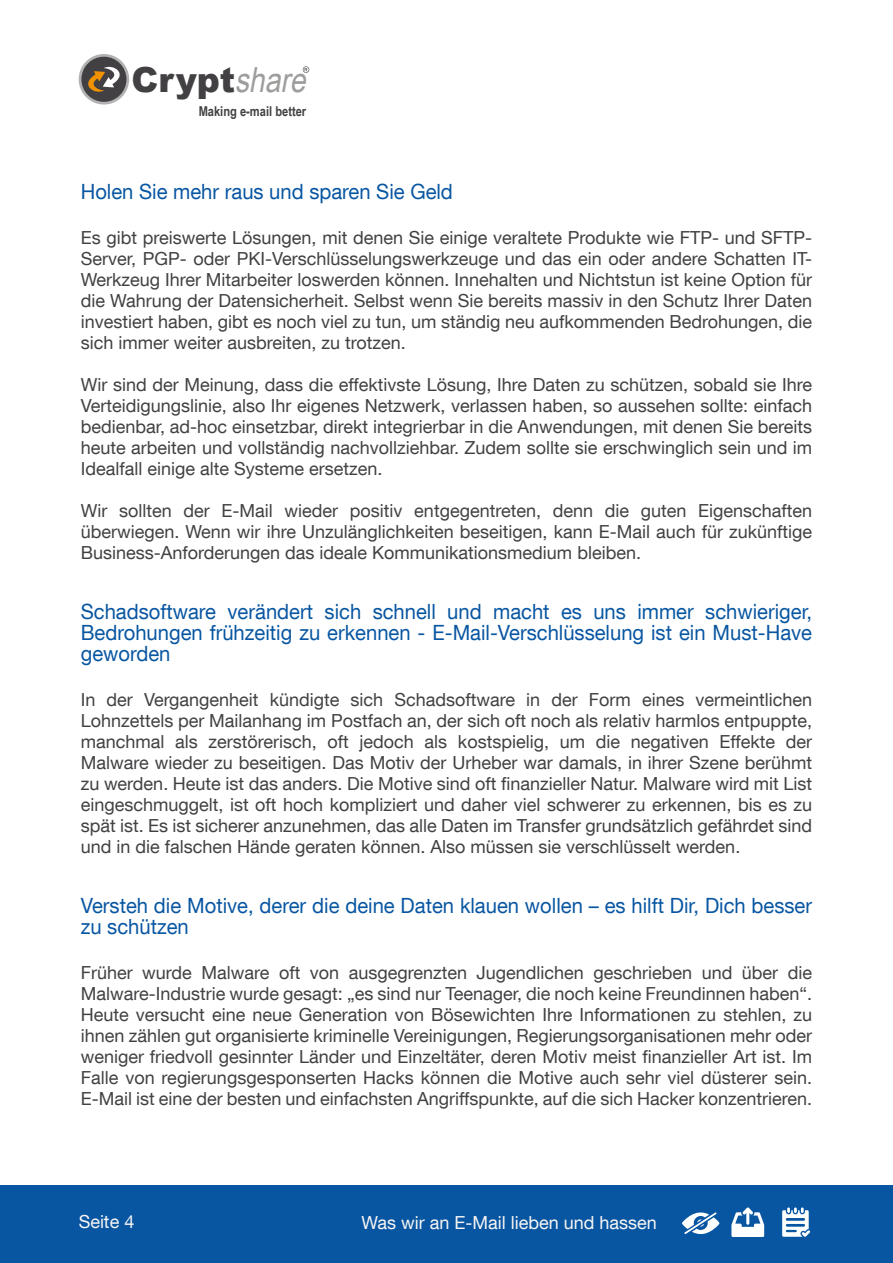
<style>
.page{position:relative;width:893px;height:1263px;background:#fff}
.page>*{position:absolute;margin:0;border:0;box-sizing:border-box;transform-origin:0 0}
.t1{font:900 34.5px "Arial";color:#424043}
.t2{font:21px/21px "Helvetica Neue LT Com";color:#0856a2;text-align:justify;scale:.96 1}
.t3{font:18px/21px "Helvetica Neue LT Com";color:#424043;text-align:justify}
.t4{font:18px "Helvetica Neue LT Com";color:#f7f5f4}
.t5{font:700 13.5px "Arial Narrow";color:#424043}
.s1{font-family:"Arial Narrow";font-weight:400;font-style:italic;color:#9d9d9c}
</style>
<div class="page">
<div style="left:0;top:1185px;width:893px;height:78px;background:#0856a2"></div>
<svg style="left:682px;top:1212px;width:37px;height:22px"></svg>
<svg style="left:782px;top:1207px;width:28px;height:30px"></svg>
<svg style="left:731px;top:1207px;width:33px;height:30px"></svg>
<svg style="left:303px;top:66px;width:6px;height:7px"></svg>
<svg style="left:79px;top:54px;width:50px;height:51px"></svg>
<div style="left:81px;top:57px;width:45px;height:45px;background:#424043;border-radius:50%"></div>
<svg style="left:79px;top:63px;width:50px;height:33px"></svg>
<h1 class="t1" style="left:132px;top:54px;width:184px">Crypt<span class="s1">share</span></h1>
<p class="t5" style="left:199px;top:101px;width:109px">Making e-mail better</p>
<p class="t2" style="left:81px;top:180px;width:389px">Holen Sie mehr raus und sparen Sie Geld</p>
<p class="t3" style="left:81px;top:226px;width:733px">Es gibt preiswerte Lösungen, mit denen Sie einige veraltete Produkte wie FTP- und SFTP-Server, PGP- oder PKI-Verschlüsselungswerkzeuge und das ein oder andere Schatten IT-Werkzeug Ihrer Mitarbeiter loswerden können. Innehalten und Nichtstun ist keine Option für die Wahrung der Datensicherheit. Selbst wenn Sie bereits massiv in den Schutz Ihrer Daten investiert haben, gibt es noch viel zu tun, um ständig neu aufkommenden Bedrohungen, die sich immer weiter ausbreiten, zu trotzen.</p>
<p class="t3" style="left:81px;top:374px;width:733px">Wir sind der Meinung, dass die effektivste Lösung, Ihre Daten zu schützen, sobald sie Ihre Verteidigungslinie, also Ihr eigenes Netzwerk, verlassen haben, so aussehen sollte: einfach bedienbar, ad-hoc einsetzbar, direkt integrierbar in die Anwendungen, mit denen Sie bereits heute arbeiten und vollständig nachvollziehbar. Zudem sollte sie erschwinglich sein und im Idealfall einige alte Systeme ersetzen.</p>
<p class="t3" style="left:81px;top:500px;width:733px">Wir sollten der E-Mail wieder positiv entgegentreten, denn die guten Eigenschaften überwiegen. Wenn wir ihre Unzulänglichkeiten beseitigen, kann E-Mail auch für zukünftige Business-Anforderungen das ideale Kommunikationsmedium bleiben.</p>
<p class="t2" style="left:81px;top:600px;width:763px">Schadsoftware verändert sich schnell und macht es uns immer schwieriger, Bedrohungen frühzeitig zu erkennen - E-Mail-Verschlüsselung ist ein Must-Have geworden</p>
<p class="t3" style="left:81px;top:688px;width:733px">In der Vergangenheit kündigte sich Schadsoftware in der Form eines vermeintlichen Lohnzettels per Mailanhang im Postfach an, der sich oft noch als relativ harmlos entpuppte, manchmal als zerstörerisch, oft jedoch als kostspielig, um die negativen Effekte der Malware wieder zu beseitigen. Das Motiv der Urheber war damals, in ihrer Szene berühmt zu werden. Heute ist das anders. Die Motive sind oft finanzieller Natur. Malware wird mit List eingeschmuggelt, ist oft hoch kompliziert und daher viel schwerer zu erkennen, bis es zu spät ist. Es ist sicherer anzunehmen, das alle Daten im Transfer grundsätzlich gefährdet sind und in die falschen Hände geraten können. Also müssen sie verschlüsselt werden.</p>
<p class="t2" style="left:81px;top:894px;width:763px">Versteh die Motive, derer die deine Daten klauen wollen – es hilft Dir, Dich besser zu schützen</p>
<p class="t3" style="left:81px;top:961px;width:733px">Früher wurde Malware oft von ausgegrenzten Jugendlichen geschrieben und über die Malware-Industrie wurde gesagt: „es sind nur Teenager, die noch keine Freundinnen haben“.<br>Heute versucht eine neue Generation von Bösewichten Ihre Informationen zu stehlen, zu ihnen zählen gut organisierte kriminelle Vereinigungen, Regierungsorganisationen mehr oder weniger friedvoll gesinnter Länder und Einzeltäter, deren Motiv meist finanzieller Art ist. Im Falle von regierungsgesponserten Hacks können die Motive auch sehr viel düsterer sein.<br>E-Mail ist eine der besten und einfachsten Angriffspunkte, auf die sich Hacker konzentrieren.</p>
<p class="t4" style="left:79px;top:1210px;width:57px">Seite 4</p>
<p class="t4" style="left:362px;top:1212px;width:297px">Was wir an E-Mail lieben und hassen</p>
</div>
